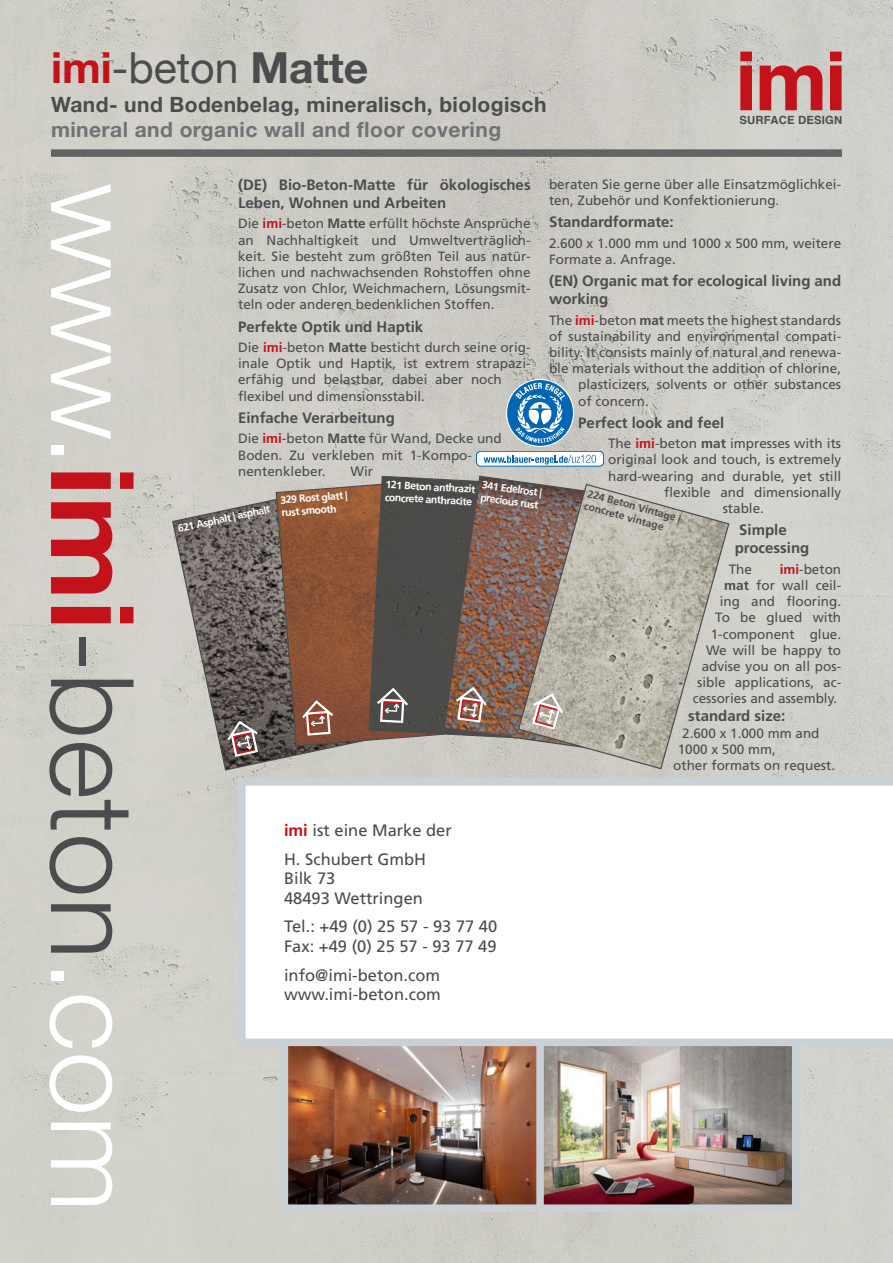
<style>
.page{position:relative;width:893px;height:1263px;background:#fff}
.page>*{position:absolute;margin:0;border:0;box-sizing:border-box;transform-origin:0 0}
.t1{font:300 115.5px "Helvetica Neue";color:#fff}
.t2{font:42.75px "Helvetica Neue";color:#4b4c4d}
.t3{font:700 21px "Helvetica Neue";letter-spacing:.02em;color:#4b4c4d}
.t4{font:700 21px "Helvetica Neue";letter-spacing:.02em;color:#717275}
.t5{font:16.5px/19.8px "Frutiger LT Std";color:#4b4c4d}
.t6{font:700 15px/18px "Frutiger LT Std";color:#4b4c4d}
.t7{font:13.5px/16.2px "Frutiger LT Std";color:#4b4c4d}
.t8{font:700 11.25px "Helvetica";letter-spacing:.015em;color:#4b4c4d}
.t9{font:700 10.5px/12.6px "Frutiger LT Std";color:#fff}
.t10{font:700 10.5px/12.8px "Frutiger LT Std";color:#4b4c4d}
.s1{font-weight:700;color:#c4121a}
.s2{font-weight:700}
.s3{font-family:"Frutiger"}
.s4{color:#4b4c4d}
</style>
<div class="page">
<img style="left:0;top:0;width:893px;height:1263px">
<svg style="left:740px;top:52px;width:12px;height:58px"></svg>
<svg style="left:760px;top:66px;width:62px;height:44px;background:#c8585b"></svg>
<svg style="left:830px;top:52px;width:12px;height:58px"></svg>
<div style="left:51px;top:149px;width:791px;height:8px;background:#636366"></div>
<img style="left:290px;top:1046px;width:246px;height:157px">
<img style="left:544px;top:1046px;width:246px;height:157px">
<div style="left:536px;top:1043px;width:8px;height:166px;background:#c9d1d7"></div>
<svg style="left:171px;top:489px;width:200px;height:282px;background:#8c8783"></svg>
<svg style="left:275px;top:480px;width:168px;height:267px;background:#8b5c43"></svg>
<svg style="left:443px;top:475px;width:189px;height:275px"></svg>
<svg style="left:517px;top:483px;width:213px;height:287px;background:#bdbab0"></svg>
<svg style="left:507px;top:380px;width:66px;height:66px;background:#669ec8"></svg>
<div style="left:476px;top:451px;width:128px;height:15px;background:#fff;border-radius:4px"></div>
<div style="left:476px;top:451px;width:128px;height:15px;border:1px solid #0166b3;border-radius:4px"></div>
<svg style="left:484px;top:455px;width:111px;height:10px"></svg>
<svg style="left:591px;top:455px;width:5px;height:8px"></svg>
<div style="left:281px;top:1037px;width:518px;height:175px;border:8px solid #c9d1d7"></div>
<svg style="left:238px;top:778px;width:655px;height:268px"></svg>
<svg style="left:301px;top:699px;width:34px;height:38px"></svg>
<svg style="left:224px;top:717px;width:36px;height:41px"></svg>
<svg style="left:368px;top:475px;width:199px;height:264px;background:#73625a"></svg>
<h2 class="t2" style="left:51px;top:37px;width:319px"><span class="s1">imi</span>-beton <span class="s2">Matte</span></h2>
<h3 class="t3" style="left:51px;top:88px;width:497px">Wand- und Bodenbelag, mineralisch, biologisch</h3>
<h3 class="t4" style="left:51px;top:113px;width:452px">mineral and organic wall and floor covering</h3>
<p class="t6" style="left:238px;top:176px;width:294px">(DE) Bio-Beton-Matte für ökologisches<br>Leben, Wohnen und Arbeiten</p>
<p class="t7" style="left:238px;top:216px;width:294px;text-align:justify"><span class="s3">Die</span> <span class="s1">imi</span>-beton <span class="s2">Matte</span> erfüllt höchste Ansprüche an Nachhaltigkeit und Umweltverträglich&shy;keit. Sie besteht zum größten Teil aus natür&shy;lichen und nachwachsenden Rohstoffen ohne Zusatz von Chlor, Weichmachern, Lösungsmit&shy;teln oder anderen bedenklichen Stoffen.</p>
<p class="t6" style="left:238px;top:317px;width:187px">Perfekte Optik und Haptik</p>
<p class="t7" style="left:238px;top:339px;width:294px"><span class="s3">Die</span> <span class="s1">imi</span>-beton <span class="s2">Matte</span> besticht durch seine orig&shy;inale Optik und Haptik, ist extrem strapazi&shy;erfähig und belastbar, dabei aber noch flexibel und dimensionsstabil.</p>
<p class="t6" style="left:238px;top:409px;width:158px">Einfache Verarbeitung</p>
<p class="t7" style="left:238px;top:431px;width:265px"><span class="s3">Die</span> <span class="s1">imi</span>-beton <span class="s2">Matte</span> für Wand, Decke und<br>Boden. Zu verkleben mit 1-Kompo&shy;nentenkleber.</p>
<p class="t8" style="left:739px;top:111px;width:104px">SURFACE DESIGN</p>
<p class="t7" style="left:549px;top:176px;width:294px">beraten Sie gerne über alle Einsatzmöglichkei&shy;ten, Zubehör und Konfektionierung.</p>
<p class="t6" style="left:549px;top:213px;width:126px">Standardformate:</p>
<p class="t7" style="left:549px;top:235px;width:294px">2.600 x 1.000 mm und 1000 x 500 mm, weitere<br>Formate a. Anfrage.</p>
<p class="t6" style="left:549px;top:272px;width:294px">(EN) Organic mat for ecological living and working</p>
<p class="t7" style="left:549px;top:312px;width:294px">The <span class="s1">imi</span>-beton <span class="s2">mat</span> meets the highest standards</p>
<p class="t7" style="left:549px;top:328px;width:294px">of sustainability and environmental compati-</p>
<p class="t7" style="left:549px;top:344px;width:294px">bility. It consists mainly of natural and renewa-</p>
<p class="t7" style="left:549px;top:360px;width:294px">ble materials without the addition of chlorine,</p>
<p class="t7" style="left:578px;top:377px;width:264px">plasticizers, solvents or other substances</p>
<p class="t7" style="left:578px;top:393px;width:72px">of concern.</p>
<p class="t6" style="left:578px;top:414px;width:147px">Perfect look and feel</p>
<p class="t7" style="left:608px;top:435px;width:235px">The <span class="s1">imi</span>-beton <span class="s2">mat</span> impresses with its</p>
<p class="t7" style="left:608px;top:452px;width:235px">original look and touch, is extremely</p>
<p class="t7" style="left:608px;top:468px;width:235px">hard-wearing and durable, yet still</p>
<p class="t7" style="left:664px;top:484px;width:179px">flexible and dimensionally</p>
<p class="t7" style="left:723px;top:500px;width:43px">stable.</p>
<p class="t6" style="left:735px;top:521px;width:76px;text-indent:4px">Simple processing</p>
<p class="t7" style="left:729px;top:561px;width:25px">The</p>
<h1 class="t1" style="left:185px;top:183px;width:1030px;rotate:90deg">www.<span class="s1">imi</span><span class="s4">-beton</span>.com</h1>
<p class="t7" style="left:351px;top:463px;width:24px">Wir</p>
<p class="t9" style="left:280px;top:494px;width:69px;rotate:-4deg">329 Rost glatt | rust smooth</p>
<p class="t9" style="left:386px;top:478px;width:96px;rotate:3deg">121 Beton anthrazit | concrete anthracite</p>
<p class="t9" style="left:483px;top:478px;width:62px;rotate:8deg">341 Edelrost | precious rust</p>
<p class="t10" style="left:590px;top:487px;width:98px;rotate:16deg">224 Beton Vintage | concrete vintage</p>
<p class="t9" style="left:177px;top:522px;width:96px;rotate:-12deg">621 Asphalt | asphalt</p>
<p class="t7" style="left:693px;top:561px;width:150px;text-align:right"><span class="s1">imi</span>-beton<br><span class="s2">mat</span> for wall ceil-<br>ing and flooring.<br>To be glued with<br>1-component glue.<br>We will be happy to advise you on all pos&shy;sible applications, ac&shy;cessories and assembly.</p>
<p class="t6" style="left:688px;top:707px;width:99px">standard size:</p>
<p class="t7" style="left:682px;top:725px;width:139px">2.600 x 1.000 mm and</p>
<p class="t7" style="left:678px;top:741px;width:100px">1000 x 500 mm,</p>
<p class="t7" style="left:673px;top:757px;width:164px">other formats on request.</p>
<p class="t5" style="left:284px;top:816px;width:169px;line-height:28.3px"><span class="s1">imi</span> ist eine Marke der<br>H. Schubert GmbH</p>
<p class="t5" style="left:284px;top:869px;width:140px">Bilk 73<br>48493 Wettringen</p>
<p class="t5" style="left:284px;top:917px;width:215px">Tel.: +49 (0) 25 57 - 93 77 40<br>Fax: +49 (0) 25 57 - 93 77 49</p>
<p class="t5" style="left:284px;top:965px;width:158px">info@imi-beton.com www.imi-beton.com</p>
</div>
